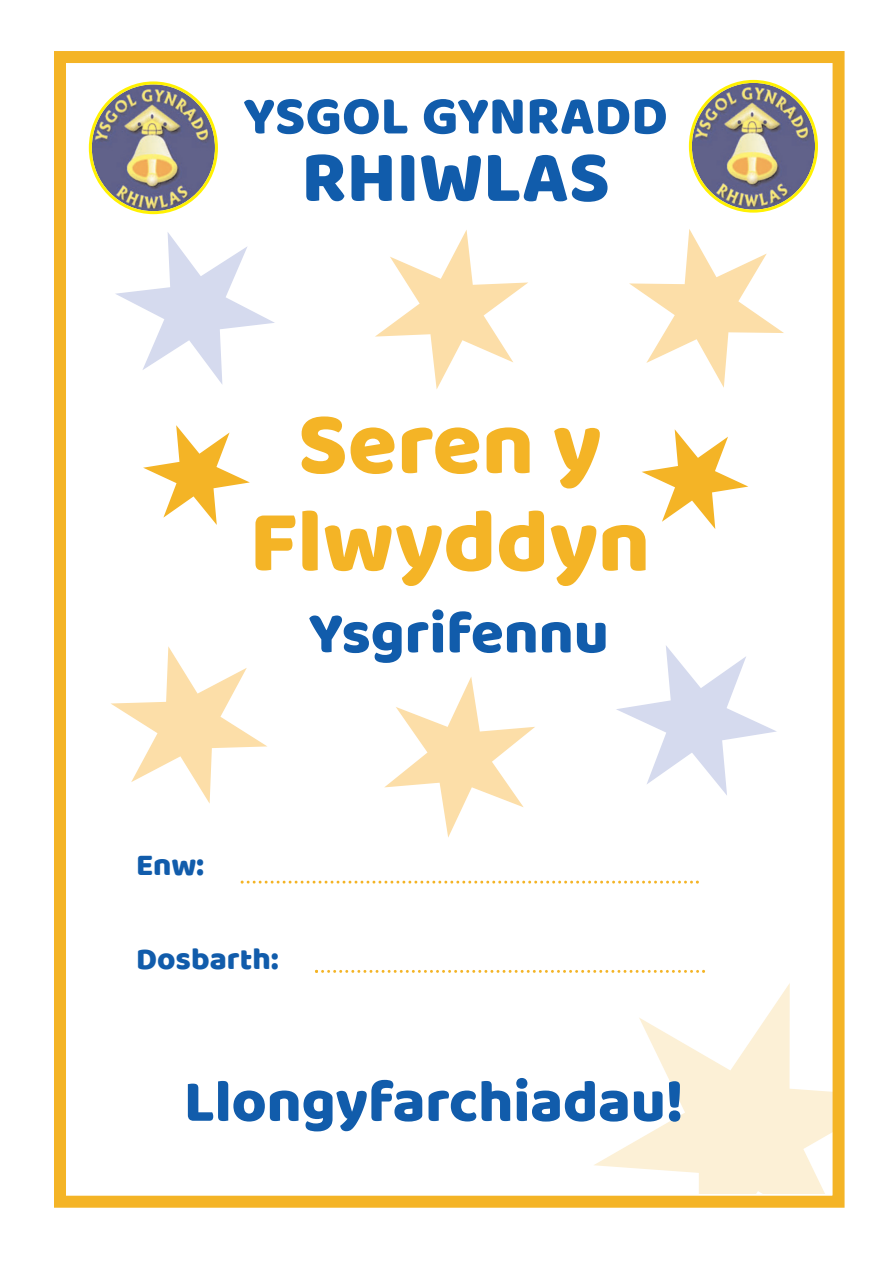
<style>
.page{position:relative;width:893px;height:1263px;background:#fff}
.page>*{position:absolute;margin:0;border:0;box-sizing:border-box;transform-origin:0 0}
.t1{font:90px/97.5px "Baloo";color:#f4b426;text-align:center}
.t2{font:74.25px "Baloo";color:#115cab}
.t3{font:60px "Baloo";color:#115cab}
.t4{font:54.9px "Baloo";color:#115cab}
.t5{font:31.5px "Baloo";color:#115cab}
</style>
<div class="page">
<svg style="left:594px;top:983px;width:237px;height:211px"></svg>
<div style="left:54px;top:51px;width:790px;height:1157px;border:12px solid #f4b426"></div>
<svg style="left:689px;top:80px;width:129px;height:133px"></svg>
<svg style="left:89px;top:81px;width:129px;height:133px"></svg>
<svg style="left:115px;top:232px;width:160px;height:152px"></svg>
<svg style="left:629px;top:229px;width:155px;height:159px"></svg>
<svg style="left:375px;top:230px;width:153px;height:159px"></svg>
<svg style="left:642px;top:429px;width:106px;height:100px"></svg>
<svg style="left:143px;top:425px;width:107px;height:100px"></svg>
<svg style="left:241px;top:881px;width:458px;height:3px"></svg>
<svg style="left:315px;top:970px;width:390px;height:3px"></svg>
<svg style="left:616px;top:646px;width:161px;height:149px"></svg>
<svg style="left:111px;top:646px;width:156px;height:158px"></svg>
<svg style="left:384px;top:677px;width:151px;height:161px"></svg>
<p class="t4" style="left:243px;top:82px;width:426px">YSGOL GYNRADD</p>
<p class="t2" style="left:301px;top:132px;width:310px">RHIWLAS</p>
<h1 class="t1" style="left:250px;top:393px;width:402px">Seren y<br>Flwyddyn</h1>
<p class="t3" style="left:309px;top:596px;width:302px">Ysgrifennu</p>
<p class="t5" style="left:136px;top:846px;width:70px">Enw:</p>
<p class="t5" style="left:136px;top:940px;width:144px">Dosbarth:</p>
<p class="t3" style="left:184px;top:1065px;width:501px">Llongyfarchiadau!</p>
</div>
